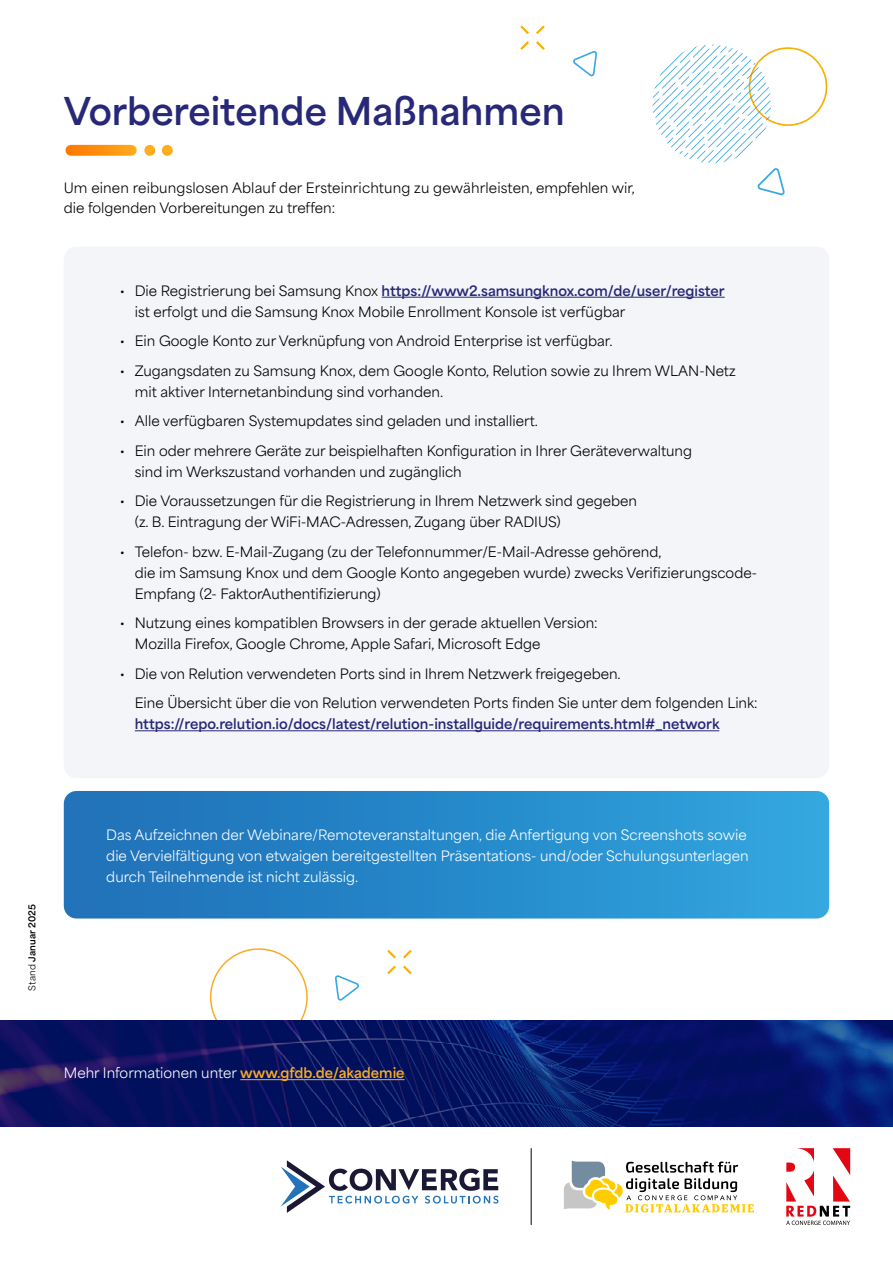
<style>
.page{position:relative;width:893px;height:1263px;background:#fff}
.page>*{position:absolute;margin:0;border:0;box-sizing:border-box;transform-origin:0 0}
.t1{font:700 36px "Area Normal";color:#282878}
.t2{font:13.5px/21px "Area Normal";color:#000}
.t3{font:13.5px/21px "Area Normal";color:#fff}
.t4{font:700 13.5px "Area Normal";color:#282878}
.t5{font:700 9px "Area Normal";letter-spacing:.01em;color:#000}
.s1{font-weight:700;color:#282878}
.s2{font-weight:400}
.s3{font-weight:700;color:#f8ac23}
</style>
<div class="page">
<div style="left:64px;top:247px;width:765px;height:531px;background:#f3f5f9;border-radius:13px"></div>
<svg style="left:64px;top:791px;width:765px;height:127px;background:#278aca"></svg>
<svg style="left:403px;top:966px;width:9px;height:9px"></svg>
<svg style="left:387px;top:950px;width:9px;height:8px"></svg>
<svg style="left:387px;top:966px;width:9px;height:8px"></svg>
<svg style="left:403px;top:950px;width:9px;height:8px"></svg>
<svg style="left:335px;top:975px;width:24px;height:26px"></svg>
<div style="left:210px;top:948px;width:98px;height:98px;border:2px solid #f8ac23;border-radius:50%"></div>
<img style="left:0;top:1020px;width:893px;height:107px">
<svg style="left:652px;top:45px;width:175px;height:151px"></svg>
<svg style="left:520px;top:41px;width:9px;height:9px"></svg>
<svg style="left:536px;top:26px;width:9px;height:8px"></svg>
<svg style="left:536px;top:41px;width:9px;height:9px"></svg>
<svg style="left:520px;top:26px;width:9px;height:8px"></svg>
<svg style="left:573px;top:51px;width:24px;height:26px"></svg>
<svg style="left:71px;top:145px;width:60px;height:11px"></svg>
<div style="left:144px;top:145px;width:11px;height:11px;background:#ffad1d;border-radius:50%"></div>
<div style="left:162px;top:145px;width:11px;height:11px;background:#ffad1d;border-radius:50%"></div>
<hr style="left:240px;top:1079px;width:165px;height:1px;background:#f8ac23">
<svg style="left:564px;top:1161px;width:190px;height:51px"></svg>
<hr style="left:531px;top:1148px;width:1px;height:77px;background:#000">
<svg style="left:281px;top:1160px;width:217px;height:53px"></svg>
<svg style="left:786px;top:1148px;width:64px;height:77px"></svg>
<hr style="left:382px;top:297px;width:343px;height:1px;background:#282878">
<hr style="left:135px;top:730px;width:584px;height:1px;background:#282878">
<h1 class="t1" style="left:64px;top:78px;width:502px">Vorbereitende Maßnahmen</h1>
<p class="t2" style="left:64px;top:177px;width:573px;line-height:19.5px">Um einen reibungslosen Ablauf der Ersteinrichtung zu gewährleisten, empfehlen wir, die folgenden Vorbereitungen zu treffen:</p>
<p class="t2" style="left:135px;top:278px;width:591px;text-indent:-15px">• Die Registrierung bei Samsung Knox <span class="s1">https://www2.samsungknox.com/de/user/register </span>ist erfolgt und die Samsung Knox Mobile Enrollment Konsole ist verfügbar</p>
<p class="t2" style="left:120px;top:329px;width:494px">• Ein Google Konto zur Verknüpfung von Android Enterprise ist verfügbar.</p>
<p class="t2" style="left:135px;top:358px;width:602px;text-indent:-15px">• Zugangsdaten zu Samsung Knox, dem Google Konto, Relution sowie zu Ihrem WLAN-Netz mit aktiver Internetanbindung sind vorhanden.</p>
<p class="t2" style="left:120px;top:409px;width:420px">• Alle verfügbaren Systemupdates sind geladen und installiert.</p>
<p class="t2" style="left:135px;top:438px;width:559px;text-indent:-15px">• Ein oder mehrere Geräte zur beispielhaften Konfiguration in Ihrer Geräteverwaltung sind im Werkszustand vorhanden und zugänglich</p>
<p class="t2" style="left:135px;top:489px;width:504px;text-indent:-15px">• Die Voraussetzungen für die Registrierung in Ihrem Netzwerk sind gegeben (z. B. Eintragung der WiFi-MAC-Adressen, Zugang über RADIUS)</p>
<p class="t2" style="left:135px;top:539px;width:624px;text-indent:-15px">• Telefon- bzw. E-Mail-Zugang (zu der Telefonnummer/E-Mail-Adresse gehörend,<br>die im Samsung Knox und dem Google Konto angegeben wurde) zwecks Verifizierungscode-<br>Empfang (2- FaktorAuthentifizierung)</p>
<p class="t2" style="left:135px;top:611px;width:464px;text-indent:-15px">• Nutzung eines kompatiblen Browsers in der gerade aktuellen Version:<br>Mozilla Firefox, Google Chrome, Apple Safari, Microsoft Edge</p>
<p class="t2" style="left:135px;top:657px;width:624px;line-height:29.5px;text-indent:-15px">• Die von Relution verwendeten Ports sind in Ihrem Netzwerk freigegeben.<br>Eine Übersicht über die von Relution verwendeten Ports finden Sie unter dem folgenden Link:</p>
<p class="t4" style="left:135px;top:712px;width:586px">https://repo.relution.io/docs/latest/relution-installguide/requirements.html#_network</p>
<p class="t5" style="left:24px;top:991px;width:88px;rotate:-90deg"><span class="s2">Stand</span> Januar 2025</p>
<p class="t3" style="left:106px;top:822px;width:644px">Das Aufzeichnen der Webinare/Remoteveranstaltungen, die Anfertigung von Screenshots sowie die Vervielfältigung von etwaigen bereitgestellten Präsentations- und/oder Schulungsunterlagen durch Teilnehmende ist nicht zulässig.</p>
<p class="t3" style="left:64px;top:1061px;width:342px">Mehr Informationen unter <span class="s3">www.gfdb.de/akademie</span></p>
</div>
